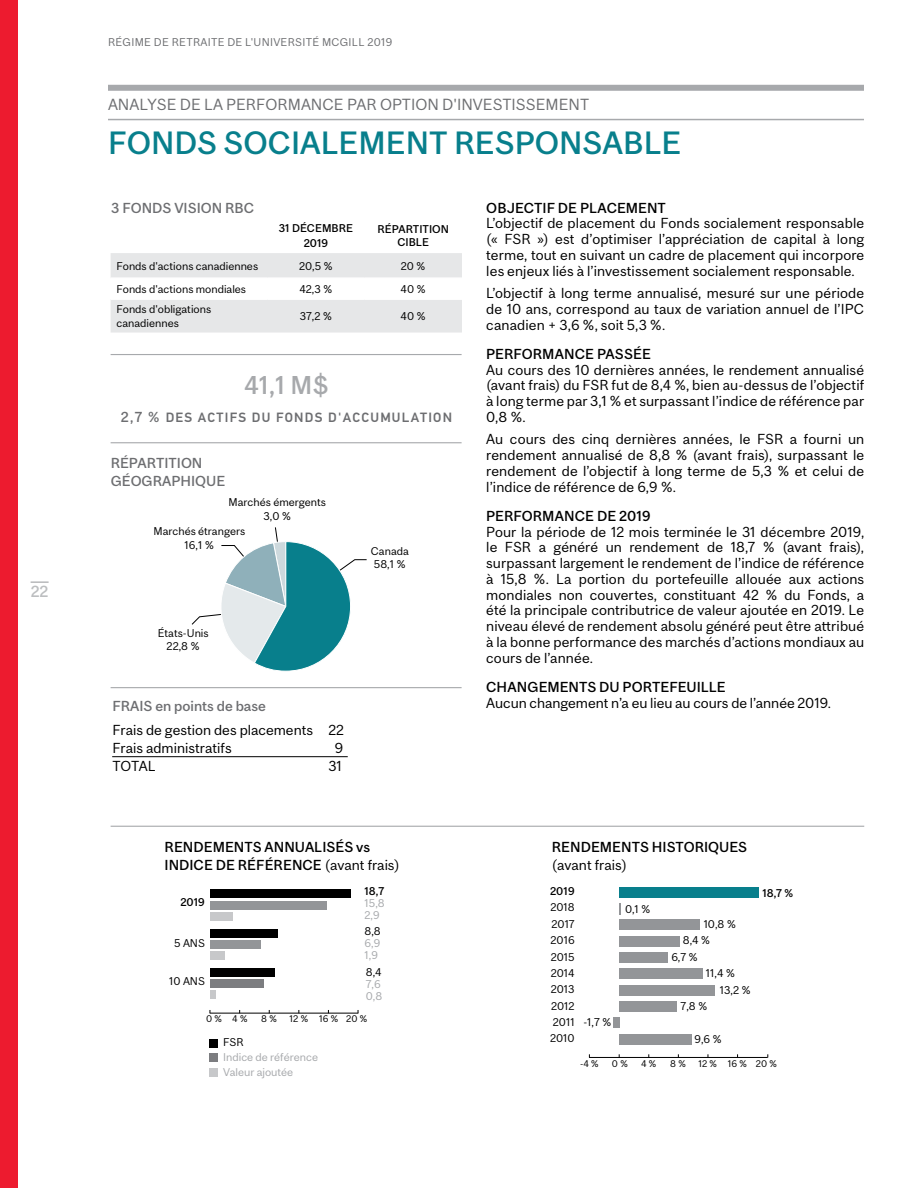
<style>
.page{position:relative;width:918px;height:1188px;background:#fff}
.page>*{position:absolute;margin:0;border:0;box-sizing:border-box;transform-origin:0 0}
.t1{font:500 30px "Mc Gill Sans";color:#087f8c}
.t2{font:500 24px "Mc Gill Sans";color:#a7a9ac}
.t3{font:15px "Mc Gill Sans";color:#6d6e71}
.t4{font:500 15px "Mc Gill Sans";color:#bcbec0}
.t5{font:13.5px/15.8px "Mc Gill Sans";letter-spacing:.005em;color:#000;text-align:justify}
.t6{font:500 13.5px/18px "Mc Gill Sans";color:#000}
.t7{font:500 13.5px/18px "Mc Gill Sans";color:#6d6e71}
.t8{font:500 13.5px "PF Din Text Pro";letter-spacing:.095em;color:#6d6e71}
.t9{font:10.5px/16.4px "Mc Gill Sans";color:#000;text-align:center}
.t10{font:10.5px/12px "Mc Gill Sans";color:#a7a9ac}
.t11{font:500 10.5px/15px "Mc Gill Sans";color:#000;text-align:center}
.t12{font:10.5px "Mc Gill Sans";letter-spacing:.025em;color:#6d6e71}
.t13{font:9px "Mc Gill Sans";color:#000}
.s1{font-family:"Mc Gill Sans"}
.s2{font-weight:400}
</style>
<div class="page">
<svg style="left:31px;top:582px;width:18px;height:1px"></svg>
<div style="left:619px;top:969px;width:83px;height:10px;background:#939598"></div>
<div style="left:619px;top:1034px;width:73px;height:10px;background:#939598"></div>
<div style="left:613px;top:1017px;width:6px;height:11px;background:#939598"></div>
<div style="left:619px;top:1001px;width:58px;height:11px;background:#939598"></div>
<div style="left:619px;top:985px;width:96px;height:10px;background:#939598"></div>
<div style="left:619px;top:952px;width:49px;height:11px;background:#939598"></div>
<div style="left:619px;top:936px;width:61px;height:11px;background:#939598"></div>
<div style="left:619px;top:920px;width:81px;height:10px;background:#939598"></div>
<div style="left:619px;top:887px;width:140px;height:11px;background:#087f8c"></div>
<div style="left:108px;top:85px;width:756px;height:6px;background:#a7a9ac"></div>
<hr style="left:108px;top:119px;width:756px;height:1px;background:#a7a9ac">
<hr style="left:111px;top:354px;width:351px;height:1px;background:#a7a9ac">
<hr style="left:111px;top:442px;width:351px;height:1px;background:#a7a9ac">
<hr style="left:111px;top:687px;width:351px;height:1px;background:#a7a9ac">
<hr style="left:111px;top:826px;width:753px;height:1px;background:#a7a9ac">
<svg style="left:111px;top:253px;width:351px;height:80px"></svg>
<hr style="left:111px;top:277px;width:156px;height:2px;background:#fff">
<hr style="left:267px;top:277px;width:98px;height:2px;background:#fff">
<hr style="left:365px;top:277px;width:97px;height:2px;background:#fff">
<hr style="left:111px;top:298px;width:156px;height:2px;background:#fff">
<hr style="left:267px;top:298px;width:98px;height:2px;background:#fff">
<hr style="left:365px;top:298px;width:97px;height:2px;background:#fff">
<div style="left:209px;top:1068px;width:9px;height:9px;background:#c7c8ca"></div>
<div style="left:209px;top:1053px;width:9px;height:9px;background:#7c7d80"></div>
<div style="left:209px;top:1039px;width:9px;height:9px;background:#000"></div>
<div style="left:210px;top:951px;width:14px;height:9px;background:#c7c8ca"></div>
<div style="left:210px;top:940px;width:51px;height:9px;background:#939598"></div>
<div style="left:210px;top:929px;width:68px;height:9px;background:#000"></div>
<div style="left:210px;top:912px;width:22px;height:9px;background:#c7c8ca"></div>
<div style="left:210px;top:901px;width:116px;height:9px;background:#939598"></div>
<hr style="left:210px;top:1013px;width:148px;height:1px;background:#000">
<hr style="left:619px;top:1057px;width:149px;height:1px;background:#000">
<hr style="left:589px;top:1057px;width:30px;height:1px;background:#000">
<hr style="left:112px;top:756px;width:236px;height:1px;background:#000">
<div style="left:0;top:0;width:17px;height:1188px;background:#ed1b2f"></div>
<div style="left:210px;top:990px;width:6px;height:9px;background:#c7c8ca"></div>
<div style="left:210px;top:979px;width:54px;height:9px;background:#7c7d80"></div>
<div style="left:210px;top:968px;width:65px;height:9px;background:#000"></div>
<div style="left:210px;top:889px;width:141px;height:9px;background:#000"></div>
<svg style="left:619px;top:903px;width:2px;height:11px"></svg>
<svg style="left:191px;top:527px;width:176px;height:145px"></svg>
<p class="t4" style="left:31px;top:582px;width:19px">22</p>
<p class="t12" style="left:108px;top:35px;width:286px">RÉGIME DE RETRAITE DE L'UNIVERSITÉ MCGILL 2019</p>
<p class="t3" style="left:108px;top:96px;width:483px">ANALYSE DE LA PERFORMANCE PAR OPTION D'INVESTISSEMENT</p>
<h1 class="t1" style="left:108px;top:124px;width:575px">FONDS SOCIALEMENT RESPONSABLE</h1>
<p class="t7" style="left:111px;top:199px;width:145px">3 FONDS VISION RBC</p>
<p class="t11" style="left:279px;top:221px;width:76px">31 DÉCEMBRE<br>2019</p>
<p class="t11" style="left:378px;top:222px;width:73px;line-height:13.5px">RÉPARTITION<br>CIBLE</p>
<p class="t9" style="left:117px;top:257px;width:143px">Fonds d'actions canadiennes</p>
<p class="t9" style="left:299px;top:257px;width:35px">20,5 %</p>
<p class="t9" style="left:401px;top:257px;width:26px">20 %</p>
<p class="t9" style="left:117px;top:280px;width:131px">Fonds d'actions mondiales</p>
<p class="t9" style="left:299px;top:280px;width:35px">42,3 %</p>
<p class="t9" style="left:401px;top:280px;width:27px">40 %</p>
<p class="t9" style="left:117px;top:302px;width:96px;line-height:13.5px;text-align:left">Fonds d'obligations canadiennes</p>
<p class="t9" style="left:300px;top:308px;width:34px">37,2 %</p>
<p class="t9" style="left:401px;top:308px;width:27px">40 %</p>
<h2 class="t2" style="left:244px;top:371px;width:86px">41,1 M$</h2>
<p class="t8" style="left:121px;top:409px;width:333px"><span class="s1">2,7 %</span> DES ACTIFS DU FONDS D'ACCUMULATION</p>
<p class="t7" style="left:111px;top:454px;width:116px">RÉPARTITION<br>GÉOGRAPHIQUE</p>
<p class="t9" style="left:229px;top:495px;width:99px;line-height:13.5px">Marchés émergents<br>3,0 %</p>
<p class="t9" style="left:153px;top:525px;width:93px;line-height:13.5px">Marchés étrangers<br>16,1 %</p>
<p class="t9" style="left:158px;top:626px;width:52px;line-height:13.5px">États-Unis<br>22,8 %</p>
<p class="t7" style="left:112px;top:696px;width:155px">FRAIS en points de base</p>
<p class="t5" style="left:112px;top:721px;width:233px;line-height:18px">Frais de gestion des placements 22<br>Frais administratifs</p>
<p class="t5" style="left:335px;top:740px;width:10px">9</p>
<p class="t5" style="left:112px;top:758px;width:45px">TOTAL</p>
<p class="t5" style="left:328px;top:758px;width:15px">31</p>
<p class="t9" style="left:371px;top:544px;width:39px;line-height:13.5px;text-align:left">Canada<br>58,1 %</p>
<p class="t6" style="left:486px;top:199px;width:181px">OBJECTIF DE PLACEMENT</p>
<p class="t5" style="left:486px;top:215px;width:380px">L’objectif de placement du Fonds socialement responsable (« FSR ») est d’optimiser l’appréciation de capital à long terme, tout en suivant un cadre de placement qui incorpore les enjeux liés à l’investissement socialement responsable.</p>
<p class="t5" style="left:486px;top:285px;width:379px">L’objectif à long terme annualisé, mesuré sur une période de 10 ans, correspond au taux de variation annuel de l’IPC canadien + 3,6 %, soit 5,3 %.</p>
<p class="t6" style="left:486px;top:345px;width:166px">PERFORMANCE PASSÉE</p>
<p class="t5" style="left:486px;top:362px;width:380px">Au cours des 10 dernières années, le rendement annualisé (avant frais) du FSR fut de 8,4 %, bien au-dessus de l’objectif à long terme par 3,1 % et surpassant l’indice de référence par 0,8 %.</p>
<p class="t5" style="left:486px;top:431px;width:380px">Au cours des cinq dernières années, le FSR a fourni un rendement annualisé de 8,8 % (avant frais), surpassant le rendement de l’objectif à long terme de 5,3 % et celui de l’indice de référence de 6,9 %.</p>
<p class="t6" style="left:486px;top:507px;width:166px">PERFORMANCE DE 2019</p>
<p class="t5" style="left:486px;top:524px;width:380px">Pour la période de 12 mois terminée le 31 décembre 2019, le FSR a généré un rendement de 18,7 % (avant frais), surpassant largement le rendement de l’indice de référence à 15,8 %. La portion du portefeuille allouée aux actions mondiales non couvertes, constituant 42 % du Fonds, a été la principale contributrice de valeur ajoutée en 2019. Le niveau élevé de rendement absolu généré peut être attribué à la bonne performance des marchés d’actions mondiaux au cours de l’année.</p>
<p class="t6" style="left:486px;top:678px;width:241px">CHANGEMENTS DU PORTEFEUILLE</p>
<p class="t5" style="left:486px;top:695px;width:346px">Aucun changement n’a eu lieu au cours de l’année 2019.</p>
<p class="t6" style="left:165px;top:838px;width:237px">RENDEMENTS ANNUALISÉS vs<br>INDICE DE RÉFÉRENCE <span class="s2">(avant frais)</span></p>
<p class="t6" style="left:552px;top:838px;width:197px">RENDEMENTS HISTORIQUES</p>
<p class="t5" style="left:552px;top:857px;width:77px">(avant frais)</p>
<p class="t11" style="left:180px;top:895px;width:26px">2019</p>
<p class="t9" style="left:174px;top:935px;width:32px">5 ANS</p>
<p class="t9" style="left:169px;top:972px;width:37px">10 ANS</p>
<p class="t11" style="left:365px;top:883px;width:21px">18,7</p>
<p class="t10" style="left:365px;top:897px;width:22px">15,8<br>2,9</p>
<p class="t9" style="left:365px;top:923px;width:18px">8,8</p>
<p class="t10" style="left:365px;top:938px;width:17px">6,9<br>1,9</p>
<p class="t9" style="left:366px;top:963px;width:17px">8,4</p>
<p class="t10" style="left:366px;top:978px;width:18px">7,6<br>0,8</p>
<p class="t13" style="left:206px;top:1014px;width:43px">0 % 4 %</p>
<p class="t13" style="left:261px;top:1014px;width:17px">8 %</p>
<p class="t13" style="left:290px;top:1014px;width:80px">12 % 16 % 20 %</p>
<p class="t9" style="left:223px;top:1034px;width:22px">FSR</p>
<p class="t10" style="left:223px;top:1049px;width:96px;line-height:15px">Indice de référence<br>Valeur ajoutée</p>
<p class="t11" style="left:550px;top:884px;width:26px">2019</p>
<p class="t9" style="left:550px;top:899px;width:26px;text-align:justify">2018<br>2017<br>2016<br>2015<br>2014<br>2013<br>2012<br>2011<br>2010</p>
<p class="t9" style="left:583px;top:1014px;width:30px">-1,7 %</p>
<p class="t9" style="left:625px;top:901px;width:27px">0,1 %</p>
<p class="t9" style="left:704px;top:916px;width:34px">10,8 %</p>
<p class="t9" style="left:683px;top:932px;width:29px">8,4 %</p>
<p class="t9" style="left:671px;top:949px;width:28px">6,7 %</p>
<p class="t9" style="left:706px;top:965px;width:31px">11,4 %</p>
<p class="t9" style="left:720px;top:981px;width:32px">13,2 %</p>
<p class="t9" style="left:681px;top:998px;width:28px">7,8 %</p>
<p class="t9" style="left:694px;top:1030px;width:29px">9,6 %</p>
<p class="t11" style="left:762px;top:886px;width:33px">18,7 %</p>
<p class="t13" style="left:580px;top:1058px;width:20px">-4 %</p>
<p class="t13" style="left:612px;top:1058px;width:18px">0 %</p>
<p class="t13" style="left:641px;top:1058px;width:17px">4 %</p>
<p class="t13" style="left:670px;top:1058px;width:17px">8 %</p>
<p class="t13" style="left:698px;top:1058px;width:80px">12 % 16 % 20 %</p>
</div>
